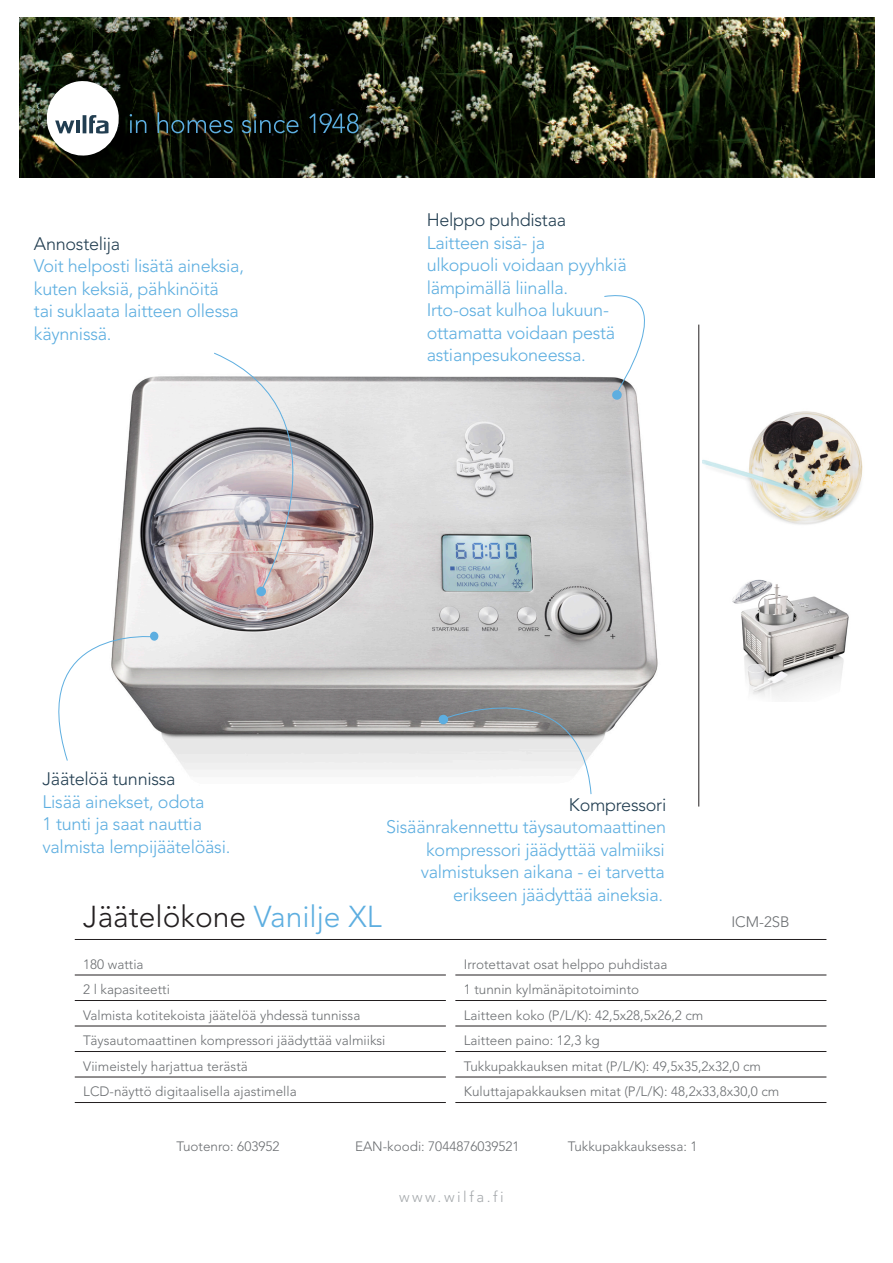
<style>
.page{position:relative;width:893px;height:1263px;background:#fff}
.page>*{position:absolute;margin:0;border:0;box-sizing:border-box;transform-origin:0 0}
.Produktnavn{font:300 30px "Avenir LT Std";color:#231f20}
.t1{font:300 18px/22.5px "Avenir LT Std";letter-spacing:-.015em;color:#5daee0}
.t2{font:300 18px "Avenir LT Std";letter-spacing:-.015em;color:#213d50}
.t3{font:300 15px "Avenir LT Std";letter-spacing:.17em;color:#a5a9ac}
.Produktnavn-2{font:300 15px "Avenir LT Std";color:#6b6e71}
.Produkt_tekst{font:300 13.5px "Avenir LT Std";color:#6b6e71}
.varenr{font:300 13.5px "Avenir LT Std";color:#6b6e71}
.s1{color:#5daee0}
</style>
<div class="page">
<img style="left:702px;top:411px;width:161px;height:114px">
<img style="left:732px;top:579px;width:117px;height:120px">
<img style="left:114px;top:376px;width:544px;height:396px">
<hr style="left:698px;top:325px;width:1px;height:481px;background:#231f20">
<img style="left:20px;top:17px;width:855px;height:160px">
<svg style="left:47px;top:81px;width:75px;height:75px"></svg>
<svg style="left:130px;top:114px;width:16px;height:19px"></svg>
<svg style="left:158px;top:112px;width:75px;height:21px;background:#182b2e"></svg>
<svg style="left:242px;top:114px;width:56px;height:19px"></svg>
<svg style="left:309px;top:113px;width:50px;height:20px"></svg>
<hr style="left:75px;top:939px;width:751px;height:1px;background:#231f20">
<hr style="left:75px;top:975px;width:371px;height:1px;background:#231f20">
<hr style="left:75px;top:1000px;width:371px;height:1px;background:#231f20">
<hr style="left:75px;top:1026px;width:371px;height:1px;background:#231f20">
<hr style="left:75px;top:1051px;width:371px;height:1px;background:#231f20">
<hr style="left:75px;top:1077px;width:371px;height:1px;background:#231f20">
<hr style="left:75px;top:1102px;width:371px;height:1px;background:#231f20">
<hr style="left:455px;top:975px;width:371px;height:1px;background:#231f20">
<hr style="left:455px;top:1000px;width:371px;height:1px;background:#231f20">
<hr style="left:455px;top:1026px;width:371px;height:1px;background:#231f20">
<hr style="left:455px;top:1051px;width:371px;height:1px;background:#231f20">
<hr style="left:455px;top:1077px;width:371px;height:1px;background:#231f20">
<hr style="left:455px;top:1102px;width:371px;height:1px;background:#231f20">
<svg style="left:58px;top:625px;width:97px;height:136px"></svg>
<svg style="left:438px;top:665px;width:154px;height:130px"></svg>
<svg style="left:603px;top:295px;width:55px;height:105px"></svg>
<div style="left:256px;top:586px;width:10px;height:10px;background:#5daee0;border-radius:50%"></div>
<svg style="left:213px;top:352px;width:144px;height:239px;background:#cec5c7"></svg>
<svg style="left:150px;top:631px;width:9px;height:10px"></svg>
<p class="t2" style="left:34px;top:233px;width:88px">Annostelija</p>
<p class="t1" style="left:34px;top:255px;width:212px">Voit helposti lisätä aineksia, kuten keksiä, pähkinöitä<br>tai suklaata laitteen ollessa käynnissä.</p>
<p class="t2" style="left:427px;top:209px;width:141px">Helppo puhdistaa</p>
<p class="t1" style="left:427px;top:231px;width:120px">Laitteen sisä- ja</p>
<p class="t1" style="left:427px;top:254px;width:201px">ulkopuoli voidaan pyyhkiä lämpimällä liinalla.</p>
<p class="t1" style="left:427px;top:299px;width:190px">Irto-osat kulhoa lukuun&shy;ottamatta voidaan pestä</p>
<p class="t1" style="left:427px;top:344px;width:161px">astianpesukoneessa.</p>
<p class="t2" style="left:43px;top:769px;width:135px">Jäätelöä tunnissa</p>
<p class="t1" style="left:43px;top:790px;width:164px">Lisää ainekset, odota</p>
<p class="t1" style="left:43px;top:813px;width:161px">1 tunti ja saat nauttia</p>
<p class="t1" style="left:43px;top:835px;width:189px">valmista lempijäätelöäsi.</p>
<p class="t2" style="left:569px;top:794px;width:99px">Kompressori</p>
<p class="t1" style="left:386px;top:816px;width:282px">Sisäänrakennettu täysautomaattinen</p>
<p class="t1" style="left:426px;top:838px;width:240px">kompressori jäädyttää valmiiksi</p>
<p class="t1" style="left:421px;top:861px;width:246px">valmistuksen aikana - ei tarvetta</p>
<p class="t1" style="left:453px;top:883px;width:212px">erikseen jäädyttää aineksia.</p>
<p class="Produktnavn" style="left:83px;top:899px;width:300px">Jäätelökone <span class="s1">Vanilje XL</span></p>
<p class="Produktnavn-2" style="left:731px;top:913px;width:60px">ICM-2SB</p>
<p class="Produkt_tekst" style="left:83px;top:956px;width:62px">180 wattia</p>
<p class="Produkt_tekst" style="left:83px;top:982px;width:88px">2 l kapasiteetti</p>
<p class="Produkt_tekst" style="left:83px;top:1007px;width:279px">Valmista kotitekoista jäätelöä yhdessä tunnissa</p>
<p class="Produkt_tekst" style="left:83px;top:1033px;width:304px">Täysautomaattinen kompressori jäädyttää valmiiksi</p>
<p class="Produkt_tekst" style="left:83px;top:1058px;width:166px">Viimeistely harjattua terästä</p>
<p class="Produkt_tekst" style="left:83px;top:1084px;width:215px">LCD-näyttö digitaalisella ajastimella</p>
<p class="Produkt_tekst" style="left:464px;top:956px;width:205px">Irrotettavat osat helppo puhdistaa</p>
<p class="Produkt_tekst" style="left:464px;top:982px;width:177px">1 tunnin kylmänäpitotoiminto</p>
<p class="Produkt_tekst" style="left:464px;top:1007px;width:241px">Laitteen koko (P/L/K): 42,5x28,5x26,2 cm</p>
<p class="Produkt_tekst" style="left:464px;top:1033px;width:137px">Laitteen paino: 12,3 kg</p>
<p class="Produkt_tekst" style="left:464px;top:1058px;width:299px">Tukkupakkauksen mitat (P/L/K): 49,5x35,2x32,0 cm</p>
<p class="Produkt_tekst" style="left:464px;top:1084px;width:317px">Kuluttajapakkauksen mitat (P/L/K): 48,2x33,8x30,0 cm</p>
<p class="varenr" style="left:176px;top:1138px;width:104px">Tuotenro: 603952</p>
<p class="varenr" style="left:355px;top:1138px;width:166px">EAN-koodi: 7044876039521</p>
<p class="varenr" style="left:568px;top:1138px;width:131px">Tukkupakkauksessa: 1</p>
<p class="t3" style="left:399px;top:1188px;width:106px">www.wilfa.fi</p>
</div>
